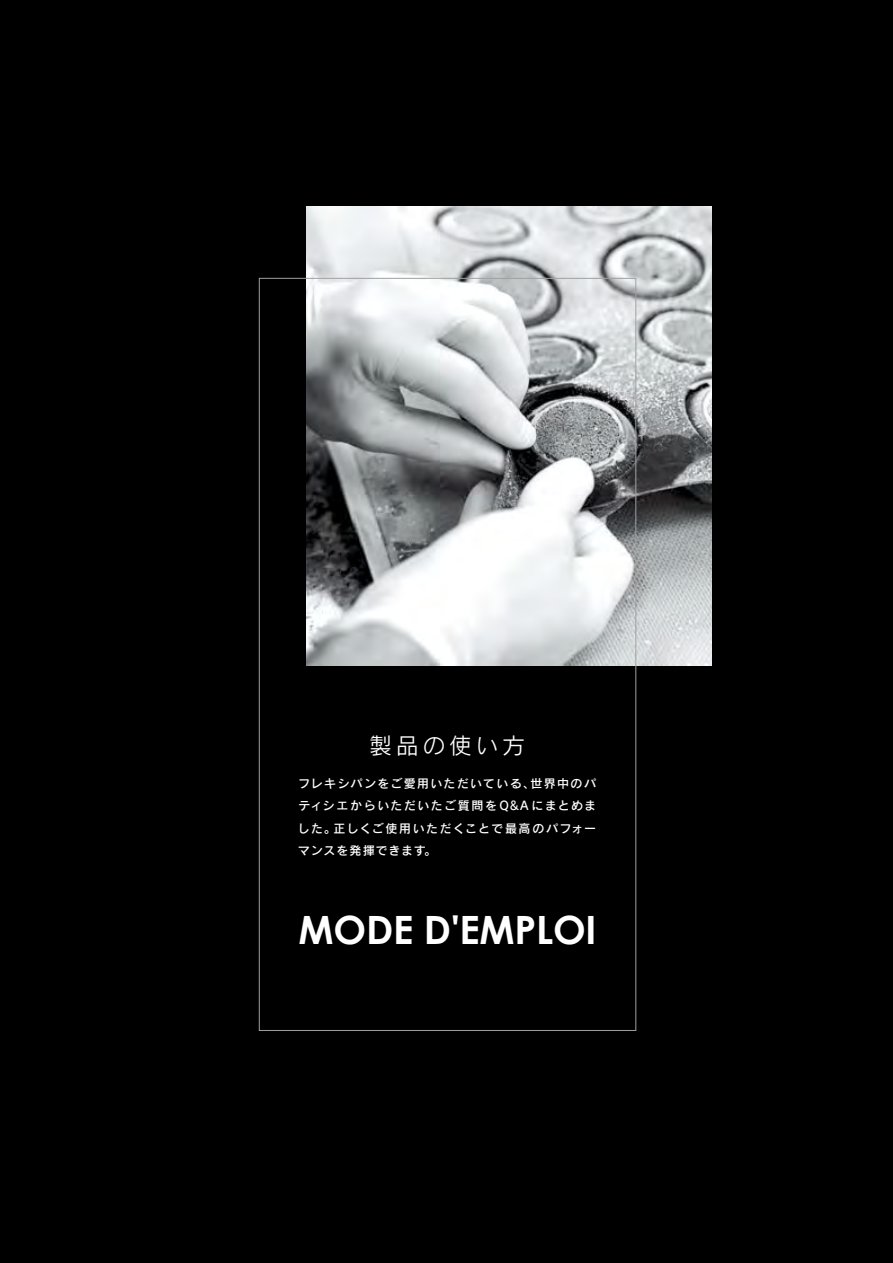
<style>
.page{position:relative;width:893px;height:1263px;background:#000}
.page>*{position:absolute;margin:0;border:0;box-sizing:border-box;transform-origin:0 0}
.t1{font:700 39px "Century Gothic";letter-spacing:-.005em;color:#fff}
.t2{font:22.5px "Rodin Pro N M";letter-spacing:.18em;color:#fff}
.t3{font:12px/22.5px "Rodin Pro N DB";letter-spacing:.1em;color:#fff;text-align:justify}
</style>
<div class="page">
<img style="left:307px;top:207px;width:404px;height:458px">
<h2 class="t2" style="left:370px;top:731px;width:157px">製品の使い方</h2>
<p class="t3" style="left:298px;top:772px;width:300px">フレキシパンをご愛用いただいている、世界中のパティシエからいただいたご質問をQ&amp;A にまとめました。正しくご使用いただくことで最高のパフォーマンスを発揮できます。</p>
<h1 class="t1" style="left:299px;top:900px;width:299px">MODE D'EMPLOI</h1>
</div>
